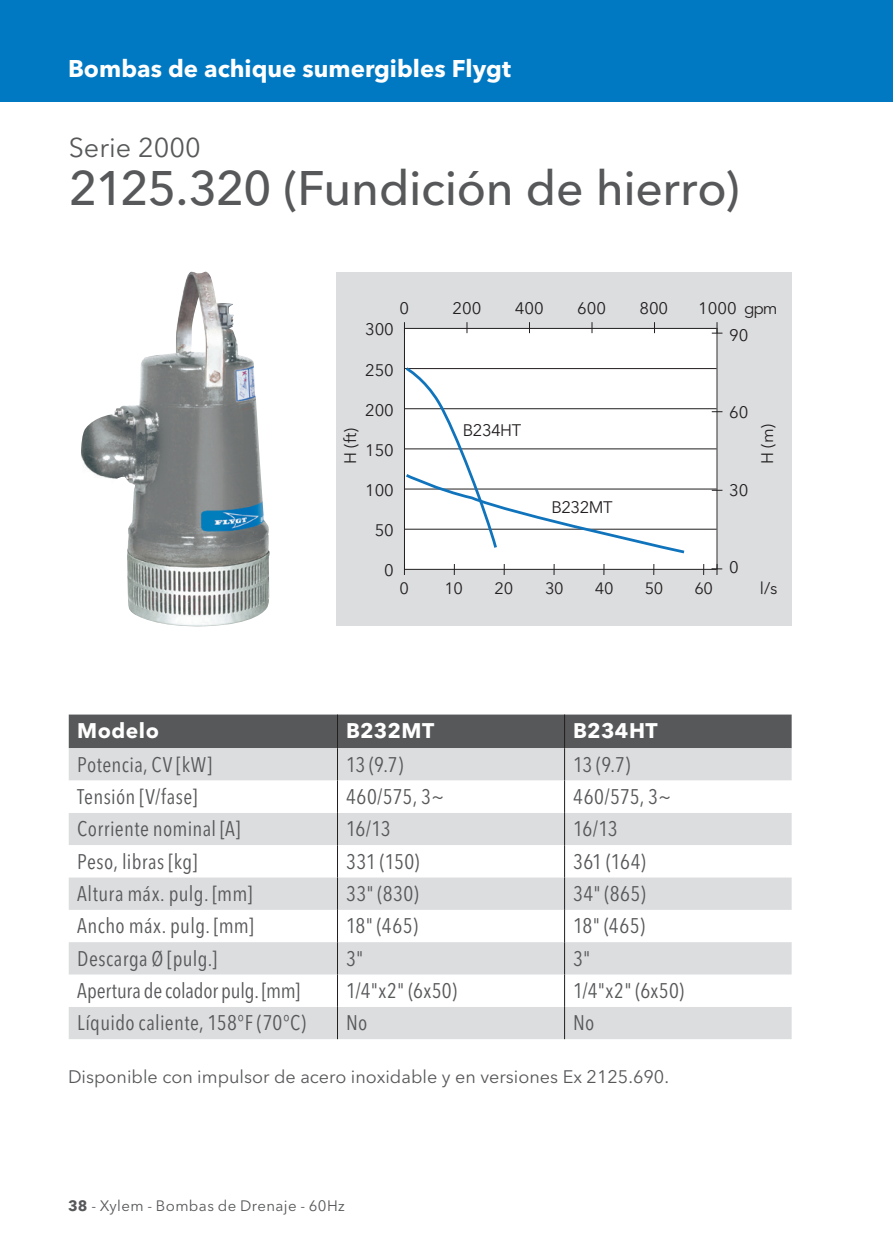
<style>
.page{position:relative;width:893px;height:1259px;background:#fff}
.page>*{position:absolute;margin:0;border:0;box-sizing:border-box;transform-origin:0 0}
.Rudimentary{font:500 48px "Avenir Next LT Pro";letter-spacing:-.01em;color:#57585a}
.Rudimentary-2{font:27px "Avenir Next LT Pro";color:#57585a}
.t1{font:700 24px "Avenir Next LT Pro";color:#fff}
.Table{font:condensed 21px "Avenir Next LT Pro";letter-spacing:.015em;color:#57585a}
.Table-2{font:condensed 21px "Avenir Next LT Pro";letter-spacing:-.01em;color:#57585a}
.Table_top{font:700 21px "Avenir Next LT Pro";letter-spacing:.02em;color:#fff}
.OPTION{font:18px "Avenir Next LT Pro";color:#57585a}
.t2{font:16.5px "Avenir Next LT Pro";color:#231f20}
.t3{font:16.2px "Avenir Next LT Pro";letter-spacing:-.02em;color:#231f20}
.t4{font:15px "Avenir Next LT Pro";letter-spacing:.025em;color:#57585a}
.s1{font-weight:700}
</style>
<div class="page">
<div style="left:0;top:0;width:893px;height:102px;background:#0079c2"></div>
<img style="left:81px;top:271px;width:189px;height:356px">
<div style="left:336px;top:272px;width:456px;height:353px;background:#dcdddf"></div>
<div style="left:405px;top:329px;width:313px;height:240px;background:#fff"></div>
<hr style="left:404px;top:569px;width:313px;height:1px;background:#231f20">
<hr style="left:404px;top:328px;width:313px;height:1px;background:#231f20">
<hr style="left:404px;top:529px;width:313px;height:1px;background:#231f20">
<hr style="left:404px;top:488px;width:313px;height:1px;background:#231f20">
<hr style="left:404px;top:368px;width:313px;height:1px;background:#231f20">
<hr style="left:404px;top:448px;width:313px;height:1px;background:#231f20">
<hr style="left:404px;top:408px;width:313px;height:1px;background:#231f20">
<hr style="left:404px;top:328px;width:1px;height:241px;background:#231f20">
<hr style="left:716px;top:328px;width:1px;height:241px;background:#231f20">
<svg style="left:553px;top:564px;width:2px;height:11px"></svg>
<svg style="left:712px;top:564px;width:10px;height:11px"></svg>
<svg style="left:712px;top:322px;width:10px;height:12px"></svg>
<svg style="left:405px;top:367px;width:282px;height:187px"></svg>
<div style="left:69px;top:714px;width:723px;height:34px;background:#57585a"></div>
<div style="left:69px;top:748px;width:723px;height:291px;background:#dcdddf"></div>
<svg style="left:69px;top:780px;width:723px;height:227px"></svg>
<svg style="left:69px;top:877px;width:723px;height:97px;fill:#dcdddf"></svg>
<hr style="left:337px;top:714px;width:1px;height:34px;background:#231f20">
<hr style="left:564px;top:714px;width:1px;height:34px;background:#231f20">
<hr style="left:337px;top:748px;width:1px;height:32px;background:#231f20">
<hr style="left:564px;top:748px;width:1px;height:32px;background:#231f20">
<hr style="left:337px;top:780px;width:1px;height:33px;background:#231f20">
<hr style="left:564px;top:780px;width:1px;height:33px;background:#231f20">
<hr style="left:337px;top:813px;width:1px;height:32px;background:#231f20">
<hr style="left:564px;top:813px;width:1px;height:32px;background:#231f20">
<hr style="left:337px;top:845px;width:1px;height:32px;background:#231f20">
<hr style="left:564px;top:845px;width:1px;height:32px;background:#231f20">
<hr style="left:337px;top:877px;width:1px;height:33px;background:#231f20">
<hr style="left:564px;top:877px;width:1px;height:33px;background:#231f20">
<hr style="left:337px;top:910px;width:1px;height:32px;background:#231f20">
<hr style="left:564px;top:910px;width:1px;height:32px;background:#231f20">
<hr style="left:337px;top:942px;width:1px;height:32px;background:#231f20">
<hr style="left:564px;top:942px;width:1px;height:32px;background:#231f20">
<hr style="left:337px;top:974px;width:1px;height:33px;background:#231f20">
<hr style="left:564px;top:974px;width:1px;height:33px;background:#231f20">
<hr style="left:337px;top:1007px;width:1px;height:32px;background:#231f20">
<hr style="left:564px;top:1007px;width:1px;height:32px;background:#231f20">
<p class="t1" style="left:68px;top:54px;width:444px">Bombas de achique sumergibles Flygt</p>
<p class="Rudimentary-2" style="left:69px;top:131px;width:133px">Serie 2000</p>
<p class="Rudimentary" style="left:69px;top:159px;width:672px">2125.320 (Fundición de hierro)</p>
<p class="t2" style="left:399px;top:298px;width:11px">0</p>
<p class="t2" style="left:452px;top:298px;width:30px">200</p>
<p class="t2" style="left:515px;top:298px;width:30px">400</p>
<p class="t2" style="left:577px;top:298px;width:30px">600</p>
<p class="t2" style="left:639px;top:298px;width:30px">800</p>
<p class="t2" style="left:698px;top:298px;width:40px">1000</p>
<p class="t2" style="left:744px;top:298px;width:35px">gpm</p>
<p class="t2" style="left:365px;top:320px;width:30px">300</p>
<p class="t2" style="left:365px;top:360px;width:30px">250</p>
<p class="t2" style="left:365px;top:400px;width:30px">200</p>
<p class="t2" style="left:365px;top:440px;width:30px">150</p>
<p class="t2" style="left:365px;top:480px;width:30px">100</p>
<p class="t2" style="left:375px;top:520px;width:21px">50</p>
<p class="t2" style="left:384px;top:561px;width:11px">0</p>
<p class="t2" style="left:340px;top:464px;width:37px;rotate:-90deg">H (ft)</p>
<p class="t2" style="left:729px;top:325px;width:21px">90</p>
<p class="t2" style="left:729px;top:403px;width:21px">60</p>
<p class="t2" style="left:463px;top:420px;width:60px">B234HT</p>
<p class="t2" style="left:757px;top:464px;width:42px;rotate:-90deg">H (m)</p>
<p class="t2" style="left:551px;top:498px;width:63px">B232MT</p>
<p class="t2" style="left:729px;top:480px;width:21px">30</p>
<p class="t2" style="left:729px;top:558px;width:11px">0</p>
<p class="t3" style="left:399px;top:578px;width:11px">0</p>
<p class="t3" style="left:444px;top:578px;width:20px">10</p>
<p class="t3" style="left:495px;top:578px;width:20px">20</p>
<p class="t3" style="left:545px;top:578px;width:20px">30</p>
<p class="t3" style="left:595px;top:578px;width:20px">40</p>
<p class="t3" style="left:645px;top:578px;width:20px">50</p>
<p class="t3" style="left:694px;top:578px;width:20px">60</p>
<p class="t2" style="left:760px;top:578px;width:19px">l/s</p>
<p class="Table_top" style="left:77px;top:717px;width:83px">Modelo</p>
<p class="Table_top" style="left:346px;top:717px;width:90px">B232MT</p>
<p class="Table_top" style="left:573px;top:717px;width:86px">B234HT</p>
<p class="Table" style="left:77px;top:751px;width:136px">Potencia, CV [kW]</p>
<p class="Table" style="left:346px;top:751px;width:59px">13 (9.7)</p>
<p class="Table" style="left:573px;top:751px;width:59px">13 (9.7)</p>
<p class="Table" style="left:77px;top:784px;width:122px">Tensión [V/fase]</p>
<p class="Table" style="left:346px;top:784px;width:100px">460/575, 3~</p>
<p class="Table" style="left:573px;top:784px;width:100px">460/575, 3~</p>
<p class="Table" style="left:77px;top:816px;width:164px">Corriente nominal [A]</p>
<p class="Table" style="left:346px;top:816px;width:46px">16/13</p>
<p class="Table" style="left:573px;top:816px;width:46px">16/13</p>
<p class="Table" style="left:77px;top:848px;width:122px">Peso, libras [kg]</p>
<p class="Table" style="left:346px;top:848px;width:75px">331 (150)</p>
<p class="Table" style="left:573px;top:848px;width:74px">361 (164)</p>
<p class="Table" style="left:77px;top:881px;width:177px">Altura máx. pulg. [mm]</p>
<p class="Table" style="left:346px;top:881px;width:74px">33" (830)</p>
<p class="Table" style="left:573px;top:881px;width:74px">34" (865)</p>
<p class="Table" style="left:77px;top:913px;width:178px">Ancho máx. pulg. [mm]</p>
<p class="Table" style="left:346px;top:913px;width:74px">18" (465)</p>
<p class="Table" style="left:573px;top:913px;width:74px">18" (465)</p>
<p class="Table" style="left:77px;top:945px;width:141px">Descarga Ø [pulg.]</p>
<p class="Table" style="left:346px;top:945px;width:19px">3"</p>
<p class="Table" style="left:573px;top:945px;width:19px">3"</p>
<p class="Table-2" style="left:77px;top:978px;width:224px">Apertura de colador pulg. [mm]</p>
<p class="Table" style="left:346px;top:978px;width:113px">1/4"x2" (6x50)</p>
<p class="Table" style="left:573px;top:978px;width:113px">1/4"x2" (6x50)</p>
<p class="Table" style="left:77px;top:1010px;width:230px">Líquido caliente, 158°F (70°C)</p>
<p class="Table" style="left:346px;top:1010px;width:23px">No</p>
<p class="Table" style="left:573px;top:1010px;width:23px">No</p>
<p class="OPTION" style="left:68px;top:1066px;width:602px">Disponible con impulsor de acero inoxidable y en versiones Ex 2125.690.</p>
<p class="t4" style="left:68px;top:1196px;width:278px"><span class="s1">38</span> - Xylem - Bombas de Drenaje - 60Hz</p>
</div>
